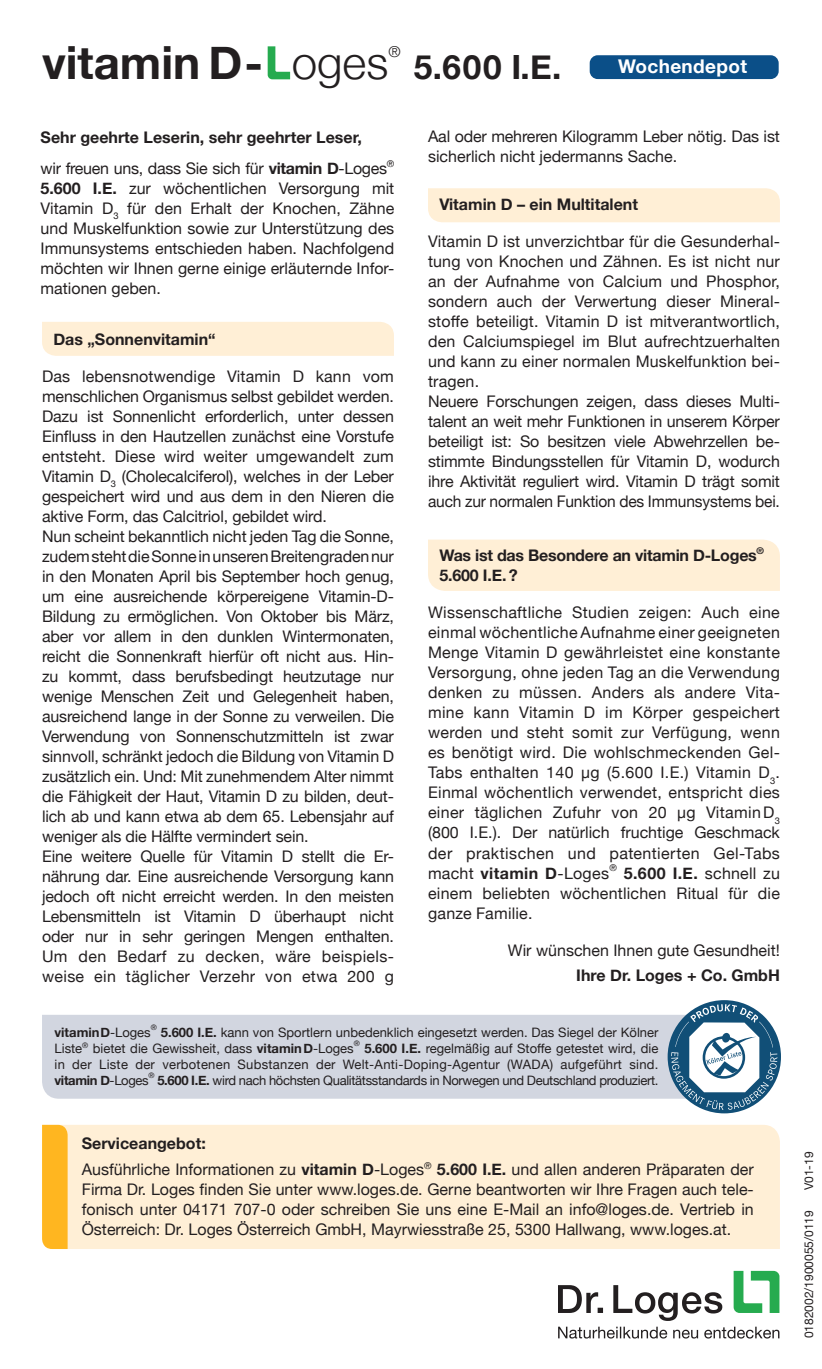
<style>
.page{position:relative;width:822px;height:1369px;background:#fff}
.page>*{position:absolute;margin:0;border:0;box-sizing:border-box;transform-origin:0 0}
.t1{font:700 45.6px "Helvetica Neue";color:#231f20}
.t2{font:300 45.6px "Helvetica Neue";color:#231f20}
.t3{font:700 33.4px "Helvetica Neue";color:#231f20}
.t4{font:700 19px "Helvetica Neue";letter-spacing:.02em;color:#fff}
.t5{font:16px/20px "Helvetica Neue";letter-spacing:-.01em;color:#231f20;text-align:justify}
.t6{font:16px/20px "Helvetica Neue";letter-spacing:.01em;color:#231f20}
.t7{font:700 16px/31.4px "Helvetica Neue";color:#231f20}
.t8{font:300 15.2px "Helvetica Neue";color:#231f20}
.t9{font:13px/16px "Helvetica Neue";color:#231f20}
.t10{font:13px "Helvetica Neue";letter-spacing:-.025em;color:#231f20}
.t11{font:700 13px "Helvetica Neue";color:#231f20}
.t12{font:12px "Helvetica Neue";color:#231f20}
.t13{font:9.2px "Helvetica Neue";color:#231f20}
.t14{font:700 9.2px "Helvetica Neue";color:#231f20}
.t15{font:7.6px "Helvetica Neue";color:#231f20}
.s1{font-weight:400}
.s2{font-weight:700}
</style>
<div class="page">
<div style="left:42px;top:322px;width:351px;height:34px;background:#ffefd6"></div>
<div style="left:428px;top:188px;width:351px;height:34px;background:#ffefd6"></div>
<div style="left:428px;top:539px;width:351px;height:52px;background:#ffefd6"></div>
<div style="left:68px;top:1125px;width:711px;height:124px;background:#ffefd6"></div>
<svg style="left:42px;top:1125px;width:26px;height:124px;background:#ffb725"></svg>
<div style="left:42px;top:1015px;width:625px;height:83px;background:#d2d6e0"></div>
<svg style="left:667px;top:1000px;width:113px;height:113px"></svg>
<svg style="left:558px;top:1271px;width:221px;height:67px"></svg>
<div style="left:589px;top:55px;width:189px;height:24px;background:#0b4f88;border-radius:8px"></div>
<svg style="left:267px;top:46px;width:23px;height:33px"></svg>
<h1 class="t1" style="left:42px;top:27px;width:222px">vitamin D-</h1>
<p class="t8" style="left:388px;top:40px;width:14px">®</p>
<h1 class="t2" style="left:291px;top:26px;width:98px">oges</h1>
<h2 class="t3" style="left:413px;top:41px;width:149px">5.600 I.E.</h2>
<p class="t4" style="left:617px;top:51px;width:130px">Wochendepot</p>
<p class="t7" style="left:41px;top:121px;width:348px">Sehr geehrte Leserin, sehr geehrter Leser,<br><span class="s1">wir freuen uns, dass Sie sich für</span> vitamin D<span class="s1">-Loges</span></p>
<p class="t13" style="left:386px;top:157px;width:9px">®</p>
<p class="t5" style="left:41px;top:179px;width:355px"><span class="s2">5.600 I.E.</span> zur wöchentlichen Versorgung mit Vitamin D<sub>3</sub> für den Erhalt der Knochen, Zähne und Muskelfunktion sowie zur Unterstützung des Immunsystems entschieden haben. Nachfolgend möchten wir Ihnen gerne einige erläuternde Infor&shy;mationen geben.</p>
<p class="t7" style="left:53px;top:323px;width:164px">Das „Sonnenvitamin“</p>
<p class="t5" style="left:42px;top:367px;width:353px;text-align:left">Das lebensnotwendige Vitamin D kann vom menschlichen Organismus selbst gebildet werden.<br>Dazu ist Sonnenlicht erforderlich, unter dessen Einfluss in den Hautzellen zunächst eine Vorstufe entsteht. Diese wird weiter umgewandelt zum Vitamin D<sub>3</sub> (Cholecalciferol), welches in der Leber gespeichert wird und aus dem in den Nieren die aktive Form, das Calcitriol, gebildet wird.<br>Nun scheint bekanntlich nicht jeden Tag die Sonne, zudem steht die Sonne in unseren Breitengraden nur in den Monaten April bis September hoch genug, um eine ausreichende körpereigene Vitamin-D-Bildung zu ermöglichen. Von Oktober bis März, aber vor allem in den dunklen Wintermonaten, reicht die Sonnenkraft hierfür oft nicht aus. Hin&shy;zu kommt, dass berufsbedingt heutzutage nur wenige Menschen Zeit und Gelegenheit haben, ausreichend lange in der Sonne zu verweilen. Die Verwendung von Sonnenschutzmitteln ist zwar sinnvoll, schränkt jedoch die Bildung von Vitamin D zusätzlich ein. Und: Mit zunehmendem Alter nimmt die Fähigkeit der Haut, Vitamin D zu bilden, deut&shy;lich ab und kann etwa ab dem 65. Lebensjahr auf weniger als die Hälfte vermindert sein.<br>Eine weitere Quelle für Vitamin D stellt die Er&shy;nährung dar. Eine ausreichende Versorgung kann jedoch oft nicht erreicht werden. In den meisten Lebensmitteln ist Vitamin D überhaupt nicht oder nur in sehr geringen Mengen enthalten.<br>Um den Bedarf zu decken, wäre beispiels&shy;weise ein täglicher Verzehr von etwa 200 g</p>
<p class="t5" style="left:428px;top:127px;width:353px">Aal oder mehreren Kilogramm Leber nötig. Das ist sicherlich nicht jedermanns Sache.</p>
<p class="t7" style="left:439px;top:188px;width:200px">Vitamin D – ein Multitalent</p>
<p class="t6" style="left:428px;top:232px;width:353px">Vitamin D ist unverzichtbar für die Gesunderhal&shy;tung von Knochen und Zähnen. Es ist nicht nur an der Aufnahme von Calcium und Phosphor, sondern auch der Verwertung dieser Mineral&shy;stoffe beteiligt. Vitamin D ist mitverantwortlich, den Calciumspiegel im Blut aufrechtzuerhalten und kann zu einer normalen Muskelfunktion bei&shy;tragen.<br>Neuere Forschungen zeigen, dass dieses Multi&shy;talent an weit mehr Funktionen in unserem Körper beteiligt ist: So besitzen viele Abwehrzellen be&shy;stimmte Bindungsstellen für Vitamin D, wodurch ihre Aktivität reguliert wird. Vitamin D trägt somit auch zur normalen Funktion des Immunsystems bei.</p>
<p class="t7" style="left:439px;top:539px;width:319px">Was ist das Besondere an vitamin D-Loges</p>
<p class="t14" style="left:756px;top:545px;width:9px">®</p>
<p class="t7" style="left:439px;top:559px;width:80px">5.600 I.E. ?</p>
<p class="t5" style="left:428px;top:603px;width:353px">Wissenschaftliche Studien zeigen: Auch eine einmal wöchentliche Aufnahme einer geeigneten Menge Vitamin D gewährleistet eine konstante Versorgung, ohne jeden Tag an die Verwendung denken zu müssen. Anders als andere Vita&shy;mine kann Vitamin D im Körper gespeichert werden und steht somit zur Verfügung, wenn es benötigt wird. Die wohlschmeckenden Gel-Tabs enthalten 140 μg (5.600 I.E.) Vitamin D<sub>3</sub>.<br>Einmal wöchentlich verwendet, entspricht dies einer täglichen Zufuhr von 20 μg VitaminD<sub>3 </sub>(800 I.E.). Der natürlich fruchtige Geschmack der praktischen und patentierten Gel-Tabs macht <span class="s2">vitamin D</span>-Loges</p>
<p class="t13" style="left:609px;top:861px;width:9px">®</p>
<p class="t5" style="left:428px;top:863px;width:353px;text-indent:196px"><span class="s2">5.600 I.E.</span> schnell zu einem beliebten wöchentlichen Ritual für die ganze Familie.</p>
<p class="t5" style="left:507px;top:941px;width:273px">Wir wünschen Ihnen gute Gesundheit!</p>
<p class="t7" style="left:576px;top:959px;width:205px">Ihre Dr. Loges + Co. GmbH</p>
<p class="t11" style="left:54px;top:1024px;width:98px">vitamin D<span class="s1">-Loges</span></p>
<p class="t15" style="left:151px;top:1022px;width:8px">®</p>
<p class="t9" style="left:54px;top:1025px;width:605px;text-indent:106px"><span class="s2">5.600 I.E.</span> kann von Sportlern unbedenklich eingesetzt werden. Das Siegel der Kölner<br>Liste<sup>®</sup> bietet die Gewissheit, dass <span class="s2">vitamin D</span>-Loges</p>
<p class="t15" style="left:353px;top:1038px;width:8px">®</p>
<p class="t9" style="left:54px;top:1041px;width:605px;text-align:justify;text-indent:310px"><span class="s2">5.600 I.E.</span> regelmäßig auf Stoffe getestet wird, die in der Liste der verbotenen Substanzen der Welt-Anti-Doping-Agentur (WADA) aufgeführt sind. <span class="s2">vitamin D</span>-Loges</p>
<p class="t15" style="left:148px;top:1070px;width:8px">®</p>
<p class="t10" style="left:157px;top:1070px;width:502px"><span class="s2">5.600 I.E.</span> wird nach höchsten Qualitätsstandards in Norwegen und Deutschland produziert.</p>
<p class="t5" style="left:82px;top:1131px;width:673px;line-height:25.6px"><span class="s2">Serviceangebot:<br></span>Ausführliche Informationen zu <span class="s2">vitamin D</span>-Loges<sup>®</sup> <span class="s2">5.600 I.E.</span> und allen anderen Präparaten der</p>
<p class="t5" style="left:82px;top:1179px;width:673px">Firma Dr. Loges finden Sie unter www.loges.de. Gerne beantworten wir Ihre Fragen auch tele&shy;fonisch unter 04171 707-0 oder schreiben Sie uns eine E-Mail an info@loges.de. Vertrieb in Österreich: Dr. Loges Österreich GmbH, Mayrwiesstraße 25, 5300 Hallwang, www.loges.at.</p>
<p class="t12" style="left:799px;top:1190px;width:40px;rotate:-90deg">V01-19</p>
<p class="t12" style="left:799px;top:1338px;width:130px;rotate:-90deg">0182002/1900055/0119</p>
</div>
